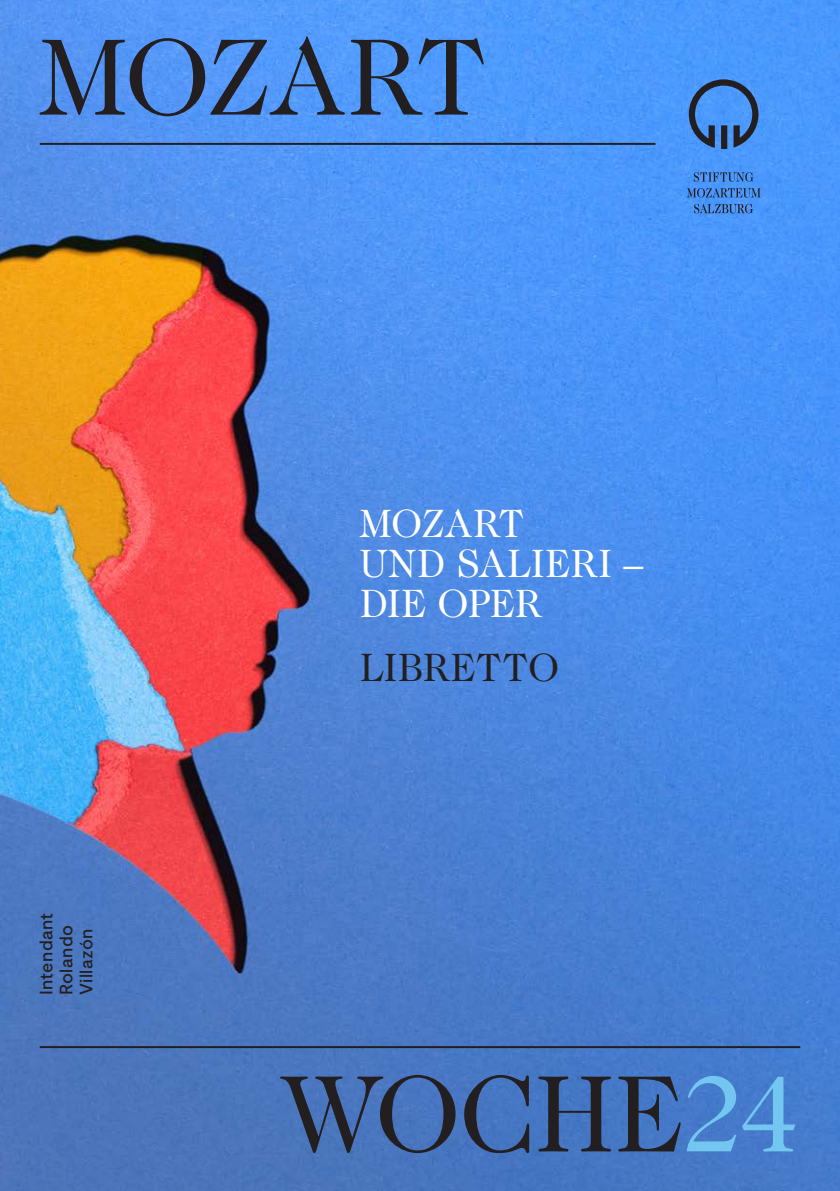
<style>
.page{position:relative;width:840px;height:1191px;background:#fff}
.page>*{position:absolute;margin:0;border:0;box-sizing:border-box;transform-origin:0 0}
.t1{font:110px "Caslon 224 Std";letter-spacing:-.015em;color:#231f20}
.t2{font:40px/40px "Caslon 224 Std";letter-spacing:-.01em;color:#fff}
.t3{font:40px "Caslon 224 Std";color:#231f20}
.t4{font:500 18px/20px "Moderat";letter-spacing:.02em;color:#231f20}
.s1{color:#72c6ef}
</style>
<div class="page">
<img style="left:0;top:0;width:839px;height:1191px">
<svg style="left:688px;top:79px;width:70px;height:70px;background:#3e74bb"></svg>
<svg style="left:686px;top:188px;width:74px;height:9px"></svg>
<svg style="left:693px;top:172px;width:60px;height:10px"></svg>
<svg style="left:693px;top:204px;width:59px;height:9px"></svg>
<hr style="left:40px;top:143px;width:615px;height:2px;background:#231f20">
<hr style="left:40px;top:1046px;width:759px;height:2px;background:#231f20">
<h1 class="t1" style="left:40px;top:14px;width:448px">MOZART</h1>
<p class="t4" style="left:37px;top:995px;width:84px;rotate:-90deg">Intendant<br>Rolando<br>Villazón</p>
<h2 class="t2" style="left:359px;top:503px;width:285px">MOZART<br>UND SALIERI –<br>DIE OPER</h2>
<h2 class="t3" style="left:359px;top:644px;width:201px">LIBRETTO</h2>
<h1 class="t1" style="left:281px;top:1050px;width:520px">WOCHE<span class="s1">24</span></h1>
</div>
